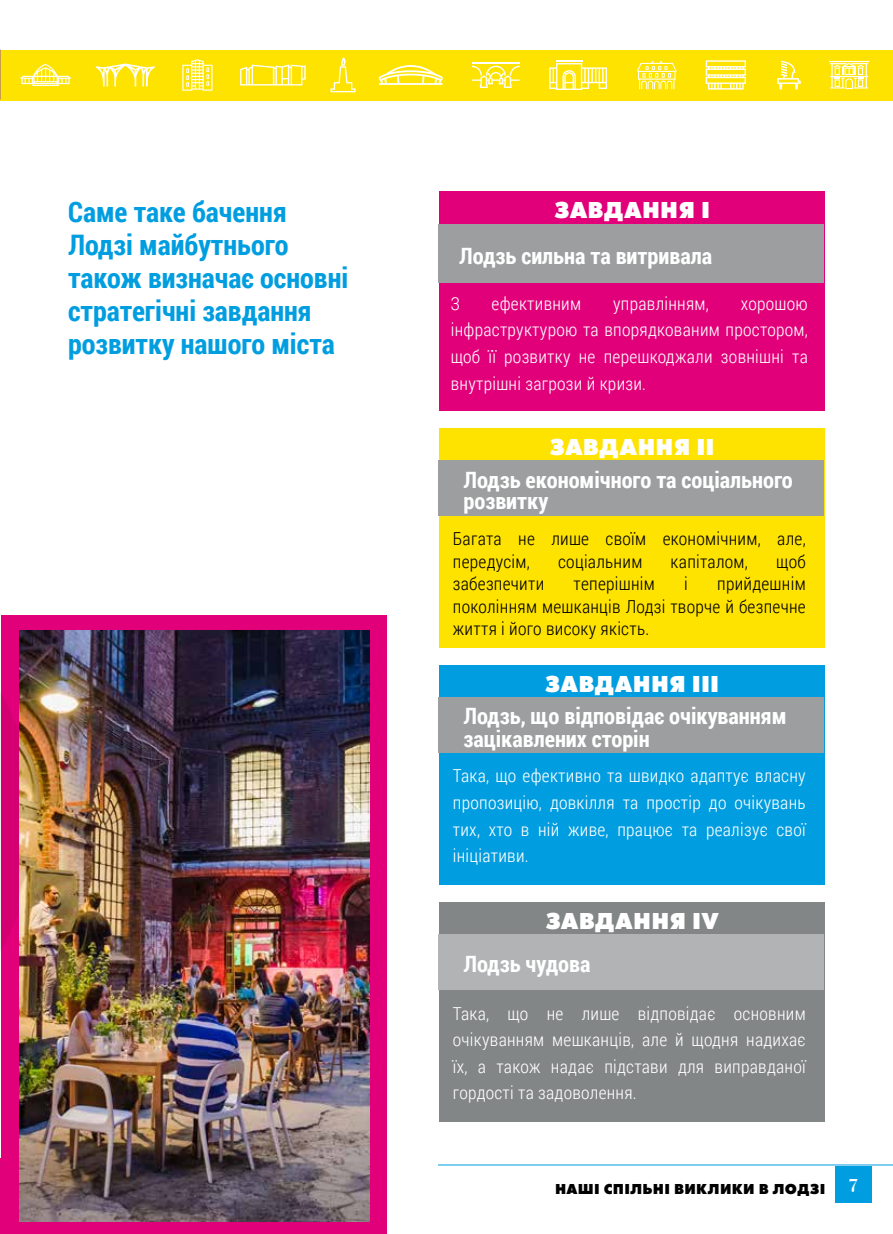
<style>
.page{position:relative;width:893px;height:1234px;background:#fff}
.page>*{position:absolute;margin:0;border:0;box-sizing:border-box;transform-origin:0 0}
.t1{font:700 28.2px/33px "Roboto Condensed";color:#009ee0}
.t2{font:700 24px "Futura PT Extra";letter-spacing:.01em;color:#fff}
.t3{font:700 22.5px/21px "Roboto Condensed";color:#fff}
.t4{font:600 19.35px "Playfair Display";color:#fff}
.t5{font:300 17.85px/26.5px "Roboto Condensed";letter-spacing:.015em;color:#fff;text-align:justify}
.t6{font:300 17.85px/22.5px "Roboto Condensed";letter-spacing:.015em;color:#000}
.t7{font:700 15px "Futura PT Extra";letter-spacing:.02em;color:#000}
</style>
<div class="page">
<div style="left:0;top:614px;width:387px;height:619px;background:#e2007a"></div>
<div style="left:0;top:50px;width:893px;height:50px;background:#ffe300"></div>
<svg style="left:20px;top:64px;width:51px;height:22px"></svg>
<svg style="left:96px;top:63px;width:59px;height:23px"></svg>
<svg style="left:330px;top:58px;width:26px;height:34px"></svg>
<svg style="left:240px;top:64px;width:66px;height:21px"></svg>
<svg style="left:379px;top:65px;width:64px;height:20px"></svg>
<svg style="left:549px;top:60px;width:58px;height:30px"></svg>
<svg style="left:706px;top:60px;width:40px;height:30px"></svg>
<svg style="left:829px;top:61px;width:40px;height:28px"></svg>
<svg style="left:777px;top:61px;width:24px;height:28px"></svg>
<svg style="left:637px;top:61px;width:40px;height:28px"></svg>
<svg style="left:182px;top:59px;width:30px;height:32px"></svg>
<hr style="left:472px;top:62px;width:48px;height:1px;background:#fff">
<svg style="left:472px;top:66px;width:48px;height:22px"></svg>
<div style="left:836px;top:1165px;width:36px;height:36px;background:#009ee0"></div>
<hr style="left:438px;top:1164px;width:455px;height:1px;background:#009ee0">
<img style="left:20px;top:630px;width:350px;height:591px">
<hr style="left:0;top:614px;width:1px;height:543px;background:#fff">
<img style="left:0;top:614px;width:36px;height:531px">
<div style="left:439px;top:191px;width:386px;height:219px;background:#e2007a"></div>
<div style="left:438px;top:225px;width:386px;height:58px;background:#9c9e9f"></div>
<div style="left:439px;top:428px;width:386px;height:219px;background:#ffe300"></div>
<div style="left:438px;top:460px;width:386px;height:55px;background:#9c9e9f"></div>
<div style="left:439px;top:665px;width:386px;height:219px;background:#009ee0"></div>
<div style="left:438px;top:697px;width:386px;height:55px;background:#9c9e9f"></div>
<div style="left:439px;top:902px;width:386px;height:219px;background:#828686"></div>
<div style="left:438px;top:934px;width:386px;height:55px;background:#b1b3b4"></div>
<h1 class="t1" style="left:68px;top:194px;width:282px">Саме таке бачення<br>Лодзі майбутнього також визначає основні стратегічні завдання розвитку нашого міста</h1>
<h2 class="t2" style="left:554px;top:195px;width:157px">ЗАВДАННЯ I</h2>
<p class="t3" style="left:459px;top:244px;width:254px">Лодзь сильна та витривала</p>
<p class="t5" style="left:451px;top:289px;width:10px">З</p>
<p class="t5" style="left:492px;top:289px;width:91px">ефективним</p>
<p class="t5" style="left:613px;top:289px;width:97px">управлінням,</p>
<p class="t5" style="left:451px;top:289px;width:359px;text-indent:290px">хорошою інфраструктурою та впорядкованим простором, щоб її розвитку не перешкоджали зовнішні та внутрішні загрози й кризи.</p>
<h2 class="t2" style="left:549px;top:431px;width:167px">ЗАВДАННЯ II</h2>
<p class="t3" style="left:463px;top:468px;width:331px">Лодзь економічного та соціального розвитку</p>
<p class="t6" style="left:453px;top:527px;width:354px">Багата не лише своїм економічним, але, передусім,</p>
<p class="t6" style="left:558px;top:549px;width:86px">соціальним</p>
<p class="t6" style="left:671px;top:549px;width:79px">капіталом,</p>
<p class="t6" style="left:776px;top:549px;width:31px">щоб</p>
<p class="t6" style="left:453px;top:572px;width:354px;text-align:justify;text-indent:264px">прийдешнім поколінням мешканців Лодзі творче й безпечне життя і його високу якість.</p>
<h2 class="t2" style="left:545px;top:668px;width:176px">ЗАВДАННЯ III</h2>
<p class="t3" style="left:463px;top:703px;width:325px;line-height:22.5px">Лодзь, що відповідає очікуванням зацікавлених сторін</p>
<p class="t5" style="left:453px;top:762px;width:354px">Така, що ефективно та швидко адаптує власну пропозицію, довкілля та простір до очікувань тих, хто в ній живе, працює та реалізує свої ініціативи.</p>
<p class="t6" style="left:453px;top:572px;width:93px">забезпечити</p>
<p class="t6" style="left:574px;top:572px;width:83px">теперішнім</p>
<p class="t6" style="left:684px;top:572px;width:5px">і</p>
<h2 class="t2" style="left:545px;top:905px;width:175px">ЗАВДАННЯ IV</h2>
<p class="t3" style="left:463px;top:952px;width:129px">Лодзь чудова</p>
<p class="t5" style="left:453px;top:999px;width:354px">Така, що не лише відповідає основним очікуванням мешканців, але й щодня надихає їх, а також надає підстави для виправданої гордості та задоволення.</p>
<p class="t7" style="left:555px;top:1178px;width:272px">НАШІ СПІЛЬНІ ВИКЛИКИ В ЛОДЗІ</p>
<p class="t4" style="left:849px;top:1166px;width:10px">7</p>
</div>
